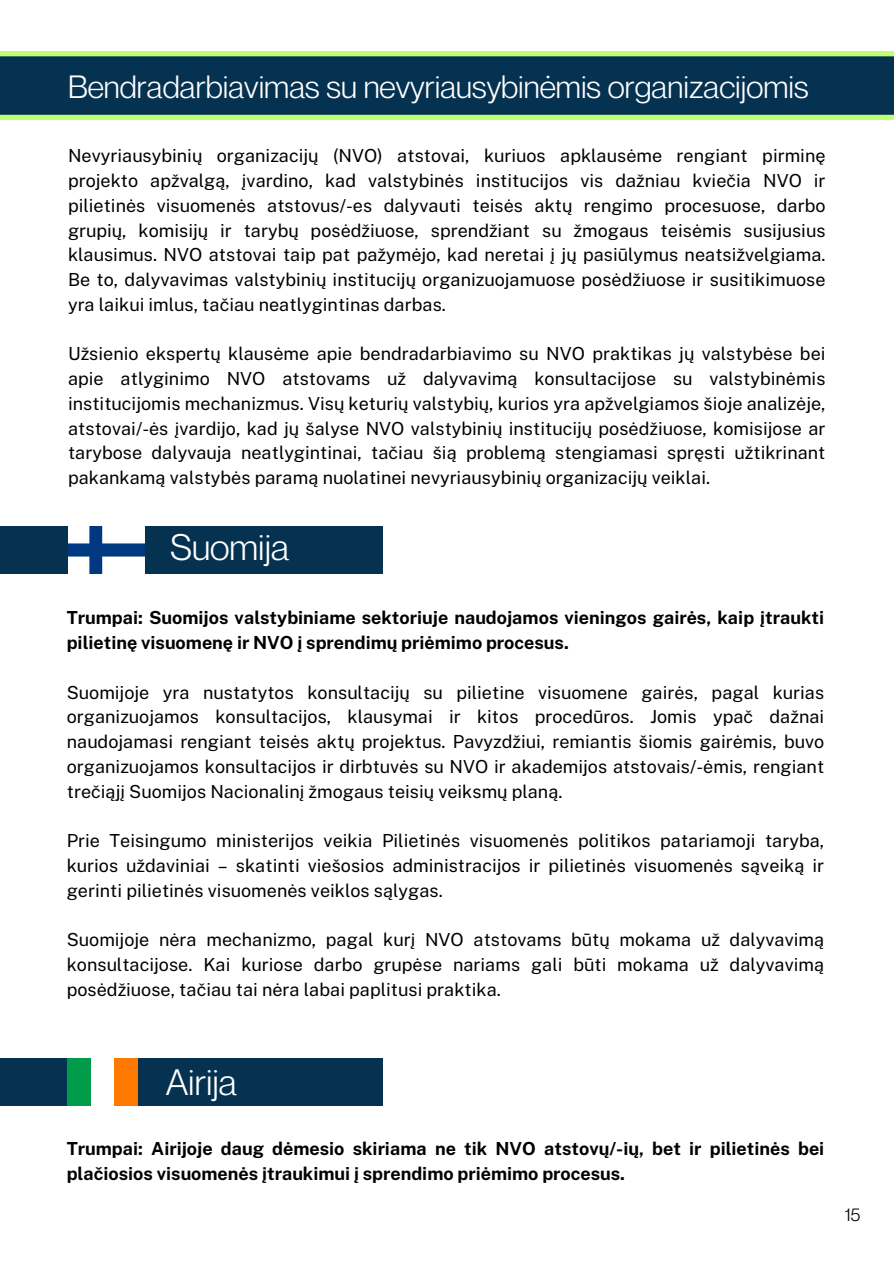
<style>
.page{position:relative;width:894px;height:1264px;background:#fff}
.page>*{position:absolute;margin:0;border:0;box-sizing:border-box;transform-origin:0 0}
.t1{font:36px "Neue Montreal";color:#fff}
.t2{font:31.5px "Neue Montreal";color:#fff}
.t3{font:18px/24.8px "Public Sans";color:#000;text-align:justify}
.t4{font:700 18px/24.8px "Public Sans";color:#000}
.t5{font:18px "Neue Montreal";color:#000}
</style>
<div class="page">
<svg style="left:0;top:52px;width:893px;height:67px;background:#1c4c54"></svg>
<div style="left:0;top:526px;width:382px;height:47px;background:#053250"></div>
<img style="left:68px;top:526px;width:77px;height:47px">
<div style="left:0;top:1058px;width:382px;height:47px;background:#053250"></div>
<div style="left:67px;top:1058px;width:24px;height:47px;background:#009b48"></div>
<div style="left:91px;top:1058px;width:23px;height:47px;background:#fff"></div>
<div style="left:114px;top:1058px;width:24px;height:47px;background:#ff7900"></div>
<h2 class="t2" style="left:68px;top:67px;width:741px">Bendradarbiavimas su nevyriausybinėmis organizacijomis</h2>
<p class="t3" style="left:68px;top:143px;width:758px">Nevyriausybinių organizacijų (NVO) atstovai, kuriuos apklausėme rengiant pirminę projekto apžvalgą, įvardino, kad valstybinės institucijos vis dažniau kviečia NVO ir pilietinės visuomenės atstovus/-es dalyvauti teisės aktų rengimo procesuose, darbo grupių, komisijų ir tarybų posėdžiuose, sprendžiant su žmogaus teisėmis susijusius klausimus. NVO atstovai taip pat pažymėjo, kad neretai į jų pasiūlymus neatsižvelgiama.<br>Be to, dalyvavimas valstybinių institucijų organizuojamuose posėdžiuose ir susitikimuose yra laikui imlus, tačiau neatlygintinas darbas.</p>
<p class="t3" style="left:68px;top:341px;width:758px">Užsienio ekspertų klausėme apie bendradarbiavimo su NVO praktikas jų valstybėse bei apie atlyginimo NVO atstovams už dalyvavimą konsultacijose su valstybinėmis institucijomis mechanizmus. Visų keturių valstybių, kurios yra apžvelgiamos šioje analizėje, atstovai/-ės įvardijo, kad jų šalyse NVO valstybinių institucijų posėdžiuose, komisijose ar tarybose dalyvauja neatlygintinai, tačiau šią problemą stengiamasi spręsti užtikrinant pakankamą valstybės paramą nuolatinei nevyriausybinių organizacijų veiklai.</p>
<h1 class="t1" style="left:170px;top:524px;width:120px">Suomija</h1>
<p class="t4" style="left:67px;top:605px;width:758px">Trumpai: Suomijos valstybiniame sektoriuje naudojamos vieningos gairės, kaip įtraukti pilietinę visuomenę ir NVO į sprendimų priėmimo procesus.</p>
<p class="t3" style="left:67px;top:679px;width:758px">Suomijoje yra nustatytos konsultacijų su pilietine visuomene gairės, pagal kurias organizuojamos konsultacijos, klausymai ir kitos procedūros. Jomis ypač dažnai naudojamasi rengiant teisės aktų projektus. Pavyzdžiui, remiantis šiomis gairėmis, buvo organizuojamos konsultacijos ir dirbtuvės su NVO ir akademijos atstovais/-ėmis, rengiant trečiąjį Suomijos Nacionalinį žmogaus teisių veiksmų planą.</p>
<p class="t3" style="left:67px;top:828px;width:758px">Prie Teisingumo ministerijos veikia Pilietinės visuomenės politikos patariamoji taryba, kurios uždaviniai – skatinti viešosios administracijos ir pilietinės visuomenės sąveiką ir gerinti pilietinės visuomenės veiklos sąlygas.</p>
<p class="t3" style="left:67px;top:927px;width:758px">Suomijoje nėra mechanizmo, pagal kurį NVO atstovams būtų mokama už dalyvavimą konsultacijose. Kai kuriose darbo grupėse nariams gali būti mokama už dalyvavimą posėdžiuose, tačiau tai nėra labai paplitusi praktika.</p>
<h1 class="t1" style="left:166px;top:1059px;width:73px">Airija</h1>
<p class="t4" style="left:67px;top:1136px;width:758px">Trumpai: Airijoje daug dėmesio skiriama ne tik NVO atstovų/-ių, bet ir pilietinės bei plačiosios visuomenės įtraukimui į sprendimo priėmimo procesus.</p>
<p class="t5" style="left:844px;top:1202px;width:17px">15</p>
</div>
